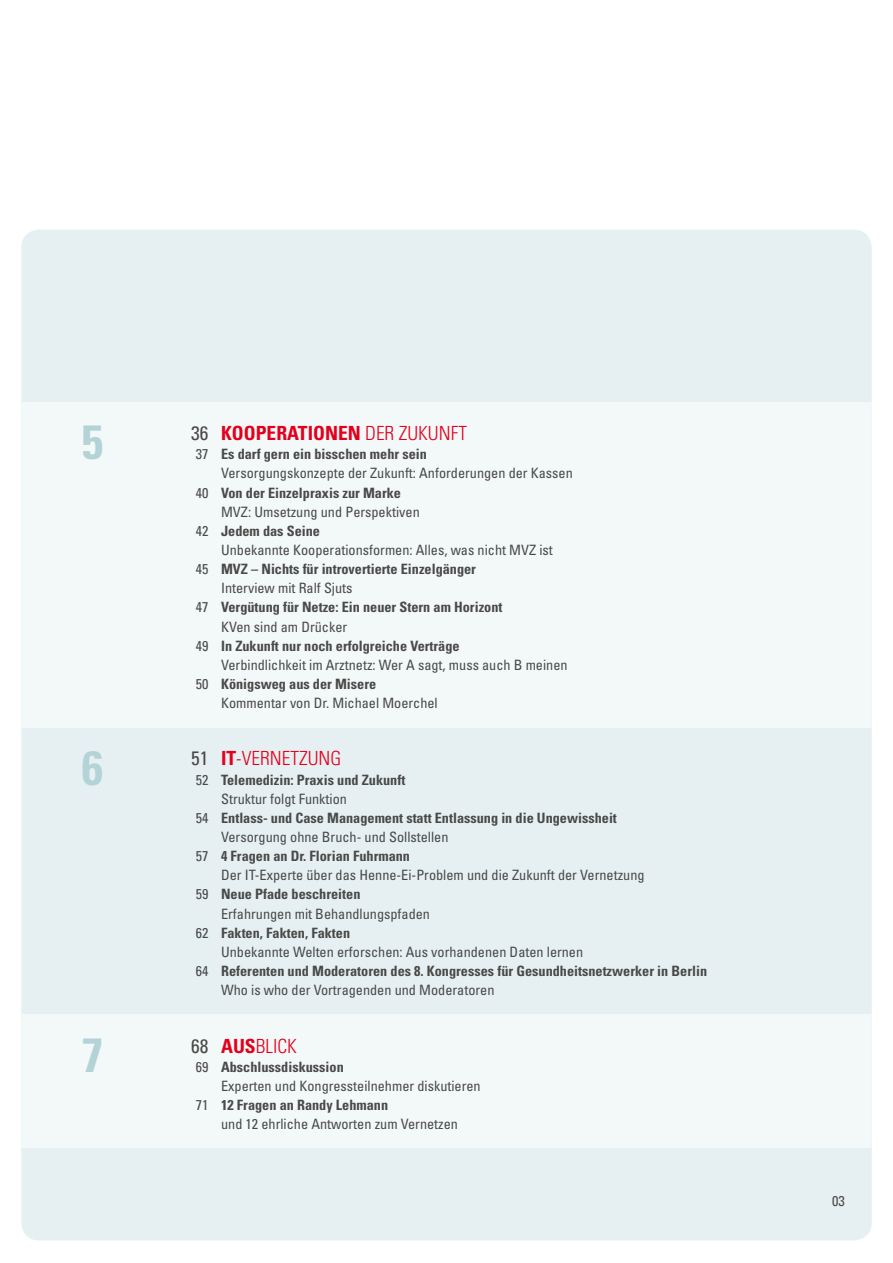
<style>
.page{position:relative;width:893px;height:1263px;background:#fff}
.page>*{position:absolute;margin:0;border:0;box-sizing:border-box;transform-origin:0 0}
.t1{font:700 condensed 48px "Univers";color:#b3d3d7}
.t2{font:700 condensed 19.5px "Univers";color:#e3001c}
.t3{font:300 condensed 19.5px "Univers";color:#e3001c}
.t4{font:condensed 19.5px "Univers";color:#494948}
.t5{font:condensed 14.25px "Univers";color:#494948}
.t6{font:700 condensed 14.25px "Univers";color:#494948}
.s1{font-weight:300}
.s2{font-weight:700}
</style>
<div class="page">
<div style="left:21px;top:230px;width:851px;height:1010px;background:#e6f0f2;border-radius:18px"></div>
<div style="left:21px;top:402px;width:851px;height:325px;background:#f3f8f8"></div>
<div style="left:21px;top:1014px;width:851px;height:134px;background:#f3f8f8"></div>
<h1 class="t1" style="left:82px;top:413px;width:23px">5</h1>
<h2 class="t4" style="left:191px;top:421px;width:19px">36</h2>
<p class="t5" style="left:196px;top:445px;width:14px">37</p>
<p class="t5" style="left:196px;top:483px;width:14px">40</p>
<p class="t5" style="left:196px;top:522px;width:14px">42</p>
<p class="t5" style="left:196px;top:560px;width:14px">45</p>
<p class="t5" style="left:196px;top:598px;width:14px">47</p>
<p class="t5" style="left:196px;top:636px;width:14px">49</p>
<p class="t5" style="left:196px;top:675px;width:14px">50</p>
<h2 class="t2" style="left:221px;top:421px;width:244px">Kooperationen <span class="s1">DER ZUKUNFT</span></h2>
<p class="t6" style="left:221px;top:445px;width:207px">Es darf gern ein bisschen mehr sein</p>
<p class="t5" style="left:221px;top:464px;width:353px">Versorgungskonzepte der Zukunft: Anforderungen der Kassen</p>
<p class="t6" style="left:221px;top:484px;width:181px">Von der Einzelpraxis zur Marke</p>
<p class="t5" style="left:221px;top:503px;width:10px">MVZ</p>
<p class="t5" style="left:248px;top:503px;width:173px">: Umsetzung und Perspektiven</p>
<p class="t6" style="left:221px;top:522px;width:100px">Jedem das Seine</p>
<p class="t5" style="left:221px;top:541px;width:298px">Unbekannte Kooperationsformen: Alles, was nicht MVZ</p>
<p class="t5" style="left:539px;top:541px;width:15px">ist</p>
<p class="t6" style="left:221px;top:560px;width:256px">MVZ – Nichts für introvertierte Einzelgänger</p>
<p class="t5" style="left:221px;top:579px;width:133px">I nterview mit Ralf Sjuts</p>
<p class="t6" style="left:221px;top:599px;width:283px">Vergütung für Netze: Ein neuer Stern am Horizont</p>
<p class="t5" style="left:221px;top:617px;width:128px">KVen sind am Drücker</p>
<p class="t6" style="left:221px;top:637px;width:240px">In Zukunft nur noch erfolgreiche Verträge</p>
<p class="t5" style="left:221px;top:656px;width:348px">Verbindlichkeit im Arztnetz: Wer A sagt, muss auch B meinen</p>
<p class="t6" style="left:221px;top:675px;width:157px">Königsweg aus der Misere</p>
<p class="t5" style="left:221px;top:694px;width:218px">Kommentar von Dr. Michael Moerchel</p>
<h1 class="t1" style="left:82px;top:738px;width:23px">6</h1>
<h2 class="t4" style="left:191px;top:746px;width:19px">51</h2>
<p class="t5" style="left:196px;top:770px;width:14px">52</p>
<p class="t5" style="left:196px;top:809px;width:14px">54</p>
<p class="t5" style="left:196px;top:847px;width:14px">57</p>
<p class="t5" style="left:196px;top:885px;width:14px">59</p>
<p class="t5" style="left:196px;top:923px;width:14px">62</p>
<p class="t5" style="left:196px;top:962px;width:14px">64</p>
<h2 class="t3" style="left:221px;top:747px;width:122px"><span class="s2">IT</span>-VERNETZUNG</h2>
<p class="t6" style="left:221px;top:771px;width:186px">Telemedizin: Praxis und Zukunft</p>
<p class="t5" style="left:221px;top:790px;width:127px">Struktur folgt Funktion</p>
<p class="t6" style="left:221px;top:809px;width:397px">Entlass- und Case Management statt Entlassung in die Ungewissheit</p>
<p class="t5" style="left:221px;top:828px;width:229px">Versorgung ohne Bruch- und Sollstellen</p>
<p class="t6" style="left:221px;top:847px;width:190px">4 Fragen an Dr. Florian Fuhrmann</p>
<p class="t5" style="left:221px;top:866px;width:425px">Der IT-Experte über das Henne-Ei-Problem und die Zukunft der Vernetzung</p>
<p class="t6" style="left:221px;top:886px;width:141px">Neue Pfade beschreiten</p>
<p class="t5" style="left:221px;top:904px;width:210px">Erfahrungen mit Behandlungspfaden</p>
<p class="t6" style="left:221px;top:924px;width:131px">Fakten, Fakten, Fakten</p>
<p class="t5" style="left:221px;top:943px;width:364px">Unbekannte Welten erforschen: Aus vorhandenen Daten lernen</p>
<p class="t6" style="left:221px;top:962px;width:488px">Referenten und Moderatoren des 8. Kongresses für Gesundheitsnetzwerker in Berlin</p>
<p class="t5" style="left:221px;top:981px;width:275px">Who is who der Vortragenden und Moderatoren</p>
<h1 class="t1" style="left:82px;top:1025px;width:23px">7</h1>
<h2 class="t4" style="left:191px;top:1033px;width:19px">68</h2>
<p class="t5" style="left:196px;top:1057px;width:14px">69</p>
<p class="t5" style="left:196px;top:1096px;width:14px">71</p>
<h2 class="t3" style="left:221px;top:1034px;width:44px"><span class="s2">Aus</span>BLICK</h2>
<p class="t6" style="left:221px;top:1058px;width:124px">Abschlussdiskussion</p>
<p class="t5" style="left:221px;top:1077px;width:261px">Experten und Kongressteilnehmer diskutieren</p>
<p class="t6" style="left:221px;top:1096px;width:168px">12 Fragen an Randy Lehmann</p>
<p class="t5" style="left:221px;top:1115px;width:238px">und 12 ehrliche Antworten zum Vernetzen</p>
<p class="t5" style="left:832px;top:1191px;width:14px">03</p>
</div>
